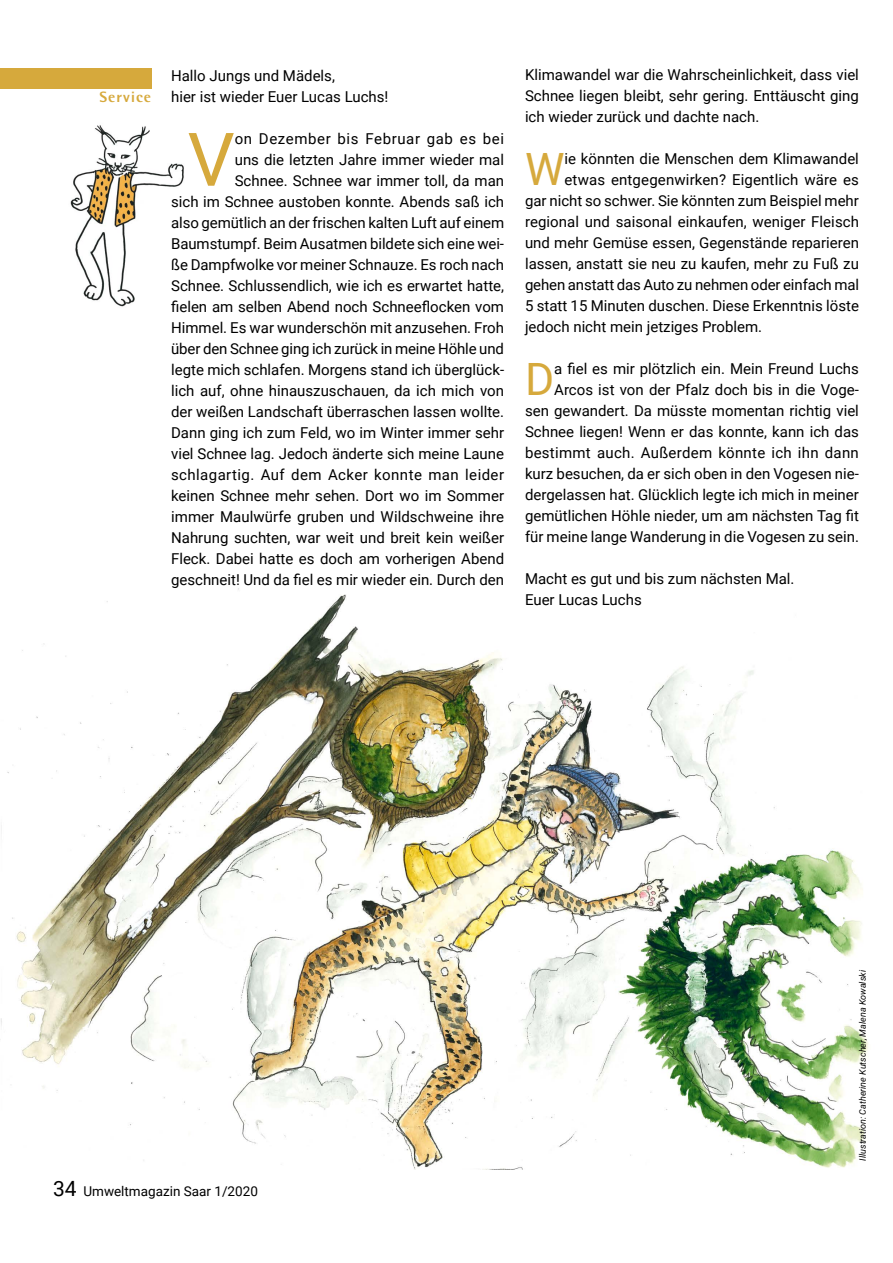
<style>
.page{position:relative;width:893px;height:1263px;background:#fff}
.page>*{position:absolute;margin:0;border:0;box-sizing:border-box;transform-origin:0 0}
.t1{font:74.1px "Roboto";color:#d6a93c}
.t2{font:44.55px "Roboto";color:#d6a93c}
.t3{font:15px/21px "Roboto";color:#000}
.t4{font:800 15px "Agfa Rotis Semisans";letter-spacing:.075em;color:#d6a93c}
.t5{font:13.5px "Roboto";color:#000}
.t6{font:italic 9px "Roboto";color:#000}
.s1{font-size:21px}
</style>
<div class="page">
<img style="left:1px;top:588px;width:868px;height:581px">
<img style="left:70px;top:125px;width:114px;height:182px">
<div style="left:0;top:68px;width:151px;height:20px;background:#d6a93c"></div>
<p class="t4" style="left:99px;top:87px;width:53px">Service</p>
<p class="t3" style="left:171px;top:64px;width:219px">Hallo Jungs und Mädels,<br>hier ist wieder Euer Lucas Luchs!</p>
<h1 class="t1" style="left:188px;top:107px;width:49px">V</h1>
<p class="t3" style="left:171px;top:127px;width:335px;text-align:right">on Dezember bis Februar gab es bei<br>uns die letzten Jahre immer wieder mal<br>Schnee. Schnee war immer toll, da man<br>sich im Schnee austoben konnte. Abends saß ich also gemütlich an der frischen kalten Luft auf einem Baumstumpf. Beim Ausatmen bildete sich eine wei&shy;ße Dampfwolke vor meiner Schnauze. Es roch nach Schnee. Schlussendlich, wie ich es erwartet hatte, fielen am selben Abend noch Schneeflocken vom Himmel. Es war wunderschön mit anzusehen. Froh über den Schnee ging ich zurück in meine Höhle und legte mich schlafen. Morgens stand ich überglück&shy;lich auf, ohne hinauszuschauen, da ich mich von der weißen Landschaft überraschen lassen wollte.<br>Dann ging ich zum Feld, wo im Winter immer sehr viel Schnee lag. Jedoch änderte sich meine Laune schlagartig. Auf dem Acker konnte man leider keinen Schnee mehr sehen. Dort wo im Sommer immer Maulwürfe gruben und Wildschweine ihre Nahrung suchten, war weit und breit kein weißer Fleck. Dabei hatte es doch am vorherigen Abend geschneit! Und da fiel es mir wieder ein. Durch den</p>
<p class="t3" style="left:525px;top:64px;width:335px;text-align:justify">Klimawandel war die Wahrscheinlichkeit, dass viel Schnee liegen bleibt, sehr gering. Enttäuscht ging ich wieder zurück und dachte nach.</p>
<h2 class="t2" style="left:525px;top:138px;width:41px">W</h2>
<p class="t3" style="left:564px;top:148px;width:296px">ie könnten die Menschen dem Klimawandel</p>
<p class="t3" style="left:564px;top:169px;width:296px">etwas entgegenwirken? Eigentlich wäre es</p>
<p class="t3" style="left:525px;top:190px;width:335px">gar nicht so schwer. Sie könnten zum Beispiel mehr</p>
<p class="t3" style="left:525px;top:211px;width:335px">regional und saisonal einkaufen, weniger Fleisch</p>
<p class="t3" style="left:525px;top:232px;width:335px">und mehr Gemüse essen, Gegenstände reparieren</p>
<p class="t3" style="left:525px;top:253px;width:335px">lassen, anstatt sie neu zu kaufen, mehr zu Fuß zu</p>
<p class="t3" style="left:525px;top:274px;width:336px">gehen anstatt das Auto zu nehmen oder einfach mal</p>
<p class="t3" style="left:525px;top:295px;width:335px">5 statt 15 Minuten duschen. Diese Erkenntnis löste</p>
<p class="t3" style="left:525px;top:316px;width:239px">jedoch nicht mein jetziges Problem.</p>
<h2 class="t2" style="left:525px;top:348px;width:31px">D</h2>
<p class="t3" style="left:525px;top:358px;width:335px;text-align:right">a fiel es mir plötzlich ein. Mein Freund Luchs Arcos ist von der Pfalz doch bis in die Voge-<br>sen gewandert. Da müsste momentan richtig viel Schnee liegen! Wenn er das konnte, kann ich das bestimmt auch. Außerdem könnte ich ihn dann kurz besuchen, da er sich oben in den Vogesen nie&shy;dergelassen hat. Glücklich legte ich mich in meiner gemütlichen Höhle nieder, um am nächsten Tag fit für meine lange Wanderung in die Vogesen zu sein.</p>
<p class="t3" style="left:525px;top:568px;width:271px">Macht es gut und bis zum nächsten Mal.<br>Euer Lucas Luchs</p>
<p class="t5" style="left:53px;top:1181px;width:206px"><span class="s1">34</span> Umweltmagazin Saar 1/2020</p>
<p class="t6" style="left:856px;top:1160px;width:192px;rotate:-90deg">Illustration: Catherine Kutscher, Malena Kowalski</p>
</div>
